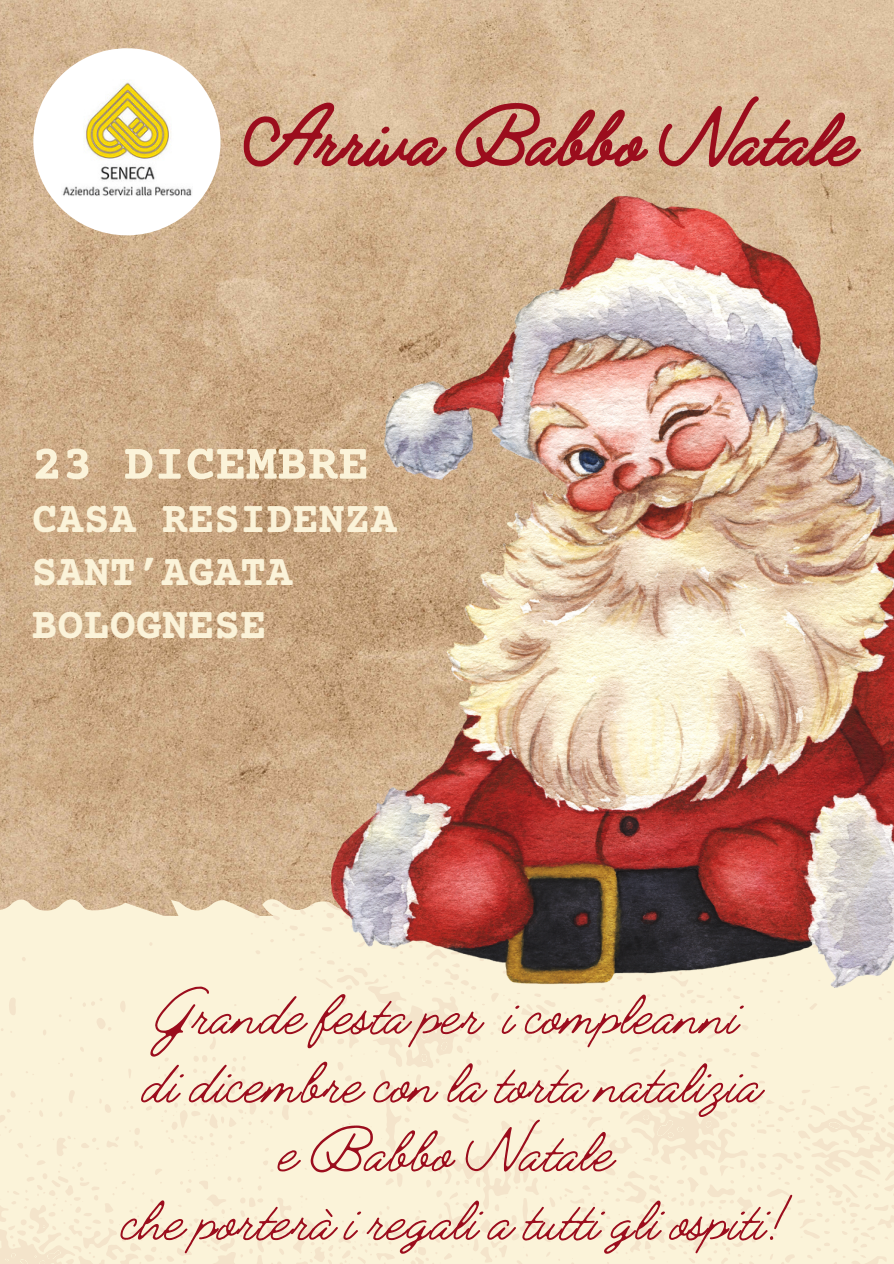
<style>
.page{position:relative;width:894px;height:1264px;background:#fff}
.page>*{position:absolute;margin:0;border:0;box-sizing:border-box;transform-origin:0 0}
.t1{font:700 88.5px "Jimmy Script";letter-spacing:.015em;color:#9b0d1d}
.t2{font:300 67.5px "Jimmy Script";letter-spacing:.015em;color:#9b0d1d}
.t3{font:700 51.15px "Courier Prime";color:#fbf3d9}
.t4{font:700 43.65px/52.8px "Courier Prime";color:#fbf3d9}
</style>
<div class="page">
<img style="left:0;top:0;width:893px;height:897px">
<svg style="left:0;top:899px;width:893px;height:364px;background:#f9f0d6"></svg>
<img style="left:331px;top:196px;width:562px;height:791px">
<div style="left:33px;top:48px;width:187px;height:187px;background:#fff;border-radius:50%"></div>
<img style="left:62px;top:80px;width:130px;height:116px">
<p class="t1" style="left:241px;top:81px;width:616px">Arriva Babbo Natale</p>
<p class="t3" style="left:32px;top:439px;width:339px">23 DICEMBRE</p>
<p class="t4" style="left:32px;top:496px;width:366px">CASA RESIDENZA<br>SANT’AGATA<br>BOLOGNESE</p>
<p class="t2" style="left:154px;top:971px;width:586px">Grande festa per i compleanni</p>
<p class="t2" style="left:143px;top:1039px;width:619px">di dicembre con la torta natalizia</p>
<p class="t2" style="left:279px;top:1108px;width:336px">e Babbo Natale</p>
<p class="t2" style="left:122px;top:1176px;width:661px">che porterà i regali a tutti gli ospiti!</p>
</div>
